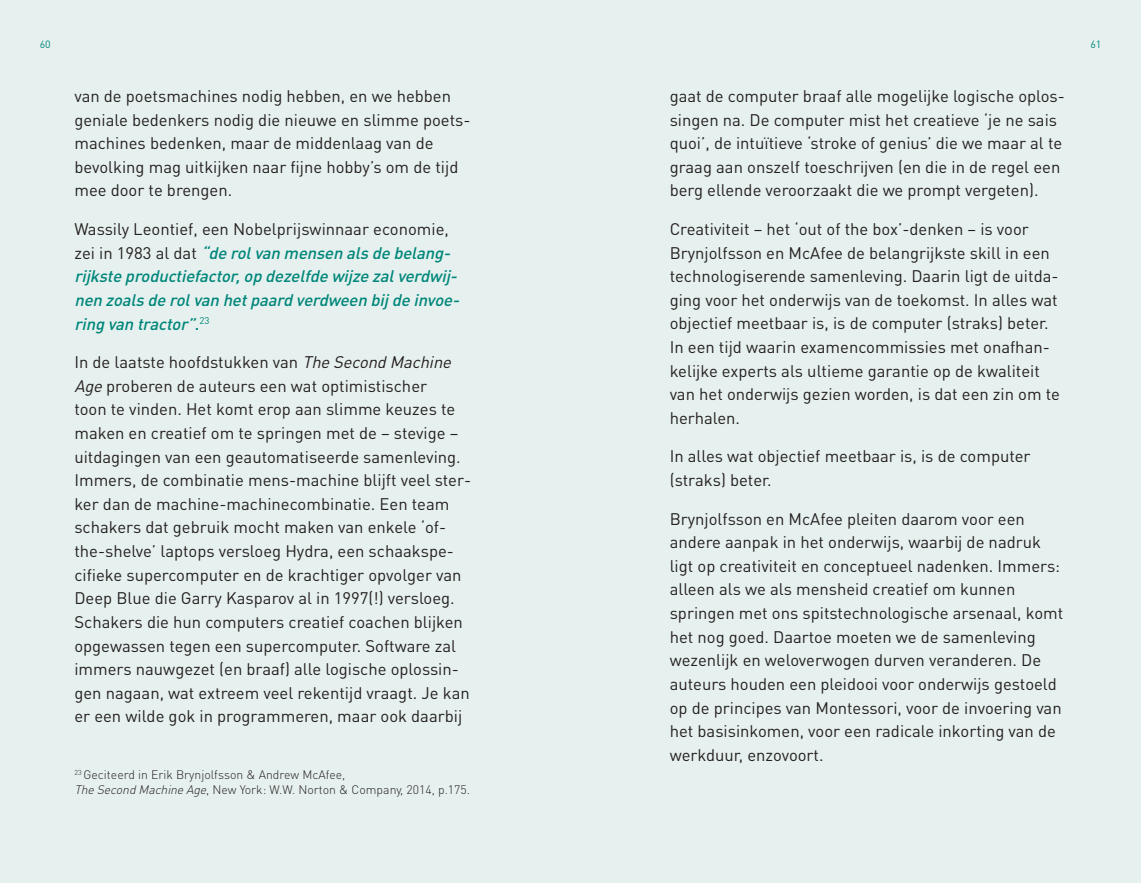
<style>
.page{position:relative;width:1141px;height:883px;background:#e6f1ef}
.page>*{position:absolute;margin:0;border:0;box-sizing:border-box;transform-origin:0 0}
.t1{font:16.62px/23.6px "DIN Pro";color:#241f1f}
.t2{font:italic 500 16.62px/23.6px "DIN Pro";color:#00867a}
.t3{font:300 12.25px/14.7px "DIN Pro";color:#241f1f}
.t4{font:10.5px "DIN Pro";color:#00867a}
.s1{font-weight:400;font-style:normal;color:#241f1f}
.s2{font-style:normal}
.s3{font-style:italic}
</style>
<div class="page">
<p class="t4" style="left:40px;top:37px;width:12px">60</p>
<p class="t4" style="left:1090px;top:37px;width:12px">61</p>
<p class="t1" style="left:74px;top:83px;width:398px">van de poetsmachines nodig hebben, en we hebben geniale bedenkers nodig die nieuwe en slimme poets&shy;machines bedenken, maar de middenlaag van de bevolking mag uitkijken naar fijne hobby’s om de tijd mee door te brengen.</p>
<p class="t2" style="left:74px;top:216px;width:391px"><span class="s1">Wassily Leontief, een Nobelprijswinnaar economie,<br>z e i i n 1 9 8 3 a l d a t</span> “de rolvan mensen alsde belang&shy;rijkste productiefactor,op dezelfde wijze zalverdwij - nen zoalsde rolvan hetpaard verdween bij de invoe&shy;ring van tractor”<span class="s2">.</span> <sup>2</sup> <sup>3</sup></p>
<p class="t1" style="left:74px;top:350px;width:398px">In de laatste hoofdstukken van <span class="s3">TheSecond Machine Age</span>proberen de auteurs een wat optimistischer<br>toon te vinden. Het komt erop aan slimme keuzes te maken en creatief om te springen met de – stevige – uitdagingen van een geautomatiseerde samenleving.<br>Immers, de combinatie mens-machine blijft veel ster&shy;ker dan de machine-machinecombinatie. Een team schakers dat gebruik mocht maken van enkele ‘of&shy;the-shelve’ laptops versloeg Hydra, een schaakspe&shy;cifieke supercomputer en de krachtiger opvolger van Deep Blue die Garry Kasparov al in 1997(!) versloeg.<br>Schakers die hun computers creatief coachen blijken opgewassen tegen een supercomputer. Software zal immers nauwgezet (en braaf) alle logische oplossin&shy;gen nagaan, wat extreem veel rekentijd vraagt. Je kan er een wilde gok in programmeren, maar ook daarbij</p>
<p class="t3" style="left:74px;top:767px;width:397px"><sup>23</sup> Geciteerd in Erik Brynjolfsson &amp; Andrew McAfee,<br><span class="s3">TheSecond MachineAge</span>, New York: W.W. Norton &amp; Company, 2014, p.175.</p>
<p class="t1" style="left:670px;top:83px;width:397px">gaat de computer braaf alle mogelijke logische oplos&shy;singen na. De computer mist het creatieve ‘je ne sais quoi’, de intuïtieve ‘stroke of genius’ die we maar al te graag aan onszelf toeschrijven (en die in de regel een berg ellende veroorzaakt die we prompt vergeten).</p>
<p class="t1" style="left:670px;top:216px;width:392px">Creativiteit – het ‘out of the box’-denken – is voor Brynjolfsson en McAfee de belangrijkste skill in een technologiserende samenleving. Daarin ligt de uitda&shy;ging voor het onderwijs van de toekomst. In alles wat objectief meetbaar is, is de computer (straks) beter.<br>In een tijd waarin examencommissies met onafhan&shy;kelijke experts als ultieme garantie op de kwaliteit van het onderwijs gezien worden, is dat een zin om te herhalen.</p>
<p class="t1" style="left:670px;top:444px;width:362px">In alles wat objectief meetbaar is, is de computer (straks) beter.</p>
<p class="t1" style="left:670px;top:506px;width:395px">Brynjolfsson en McAfee pleiten daarom voor een andere aanpak in het onderwijs, waarbij de nadruk ligt op creativiteit en conceptueel nadenken. Immers: alleen als we als mensheid creatief om kunnen springen met ons spitstechnologische arsenaal, komt het nog goed. Daartoe moeten we de samenleving wezenlijk en weloverwogen durven veranderen. De auteurs houden een pleidooi voor onderwijs gestoeld op de principes van Montessori, voor de invoering van het basisinkomen, voor een radicale inkorting van de werkduur, enzovoort.</p>
</div>
